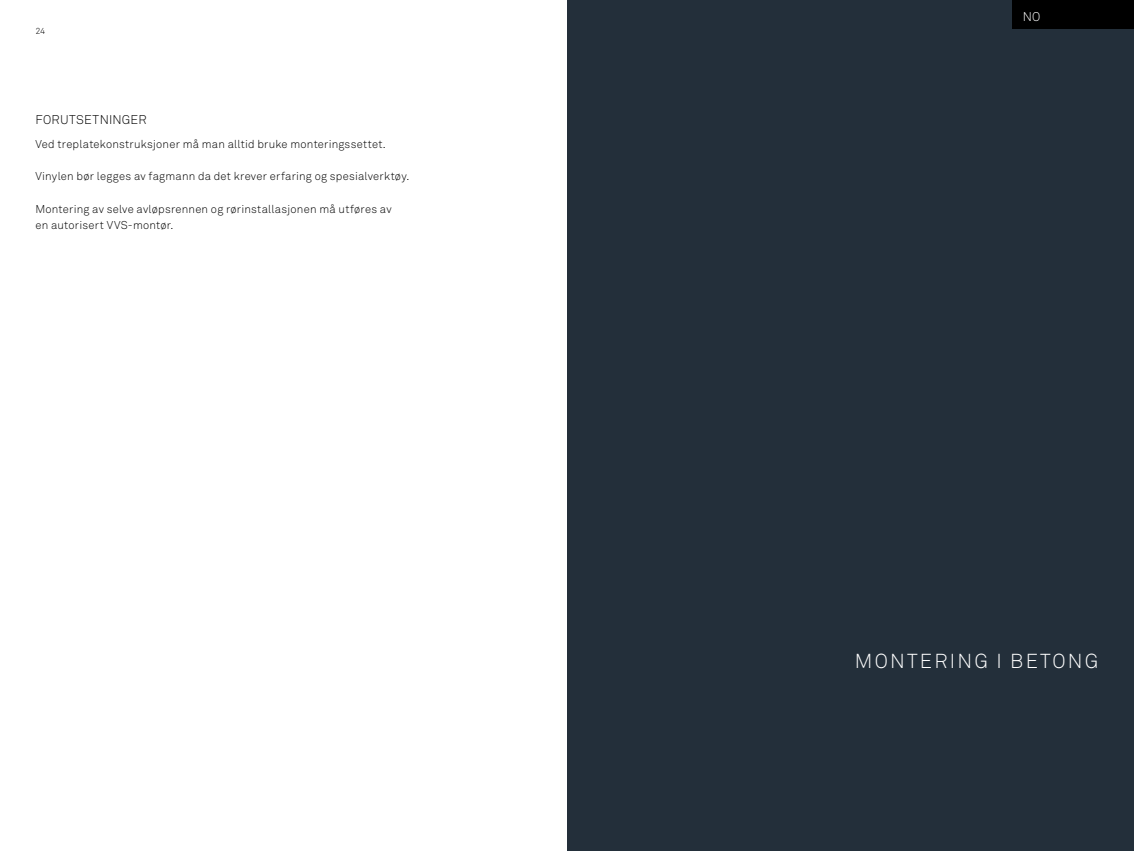
<style>
.page{position:relative;width:1134px;height:851px;background:#fff}
.page>*{position:absolute;margin:0;border:0;box-sizing:border-box;transform-origin:0 0}
.t1{font:300 20px "Akkurat Pro";letter-spacing:.11em;color:#fff}
.t2{font:300 12.5px "Akkurat Pro";letter-spacing:.02em;color:#000}
.t3{font:300 12.5px "Akkurat Pro";color:#fff}
.t4{font:300 11.25px/16.2px "Akkurat Pro";letter-spacing:.02em;color:#000}
.t5{font:300 8.75px "Akkurat Pro";color:#000}
</style>
<div class="page">
<div style="left:567px;top:0;width:567px;height:850px;background:#232f3a"></div>
<div style="left:1012px;top:0;width:122px;height:28px;background:#000"></div>
<p class="t5" style="left:35px;top:26px;width:11px">24</p>
<p class="t2" style="left:35px;top:112px;width:113px">FORUTSETNINGER</p>
<p class="t4" style="left:35px;top:136px;width:352px">Ved treplatekonstruksjoner må man alltid bruke monteringssettet.</p>
<p class="t4" style="left:35px;top:168px;width:375px">Vinylen bør legges av fagmann da det krever erfaring og spesialverktøy.</p>
<p class="t4" style="left:35px;top:201px;width:358px">Montering av selve avløpsrennen og rørinstallasjonen må utføres av en autorisert VVS-montør.</p>
<p class="t3" style="left:1023px;top:9px;width:19px">NO</p>
<p class="t3" style="left:1023px;top:9px;width:18px">DK</p>
<h1 class="t1" style="left:855px;top:649px;width:245px">MONTERING I BETONG</h1>
</div>
